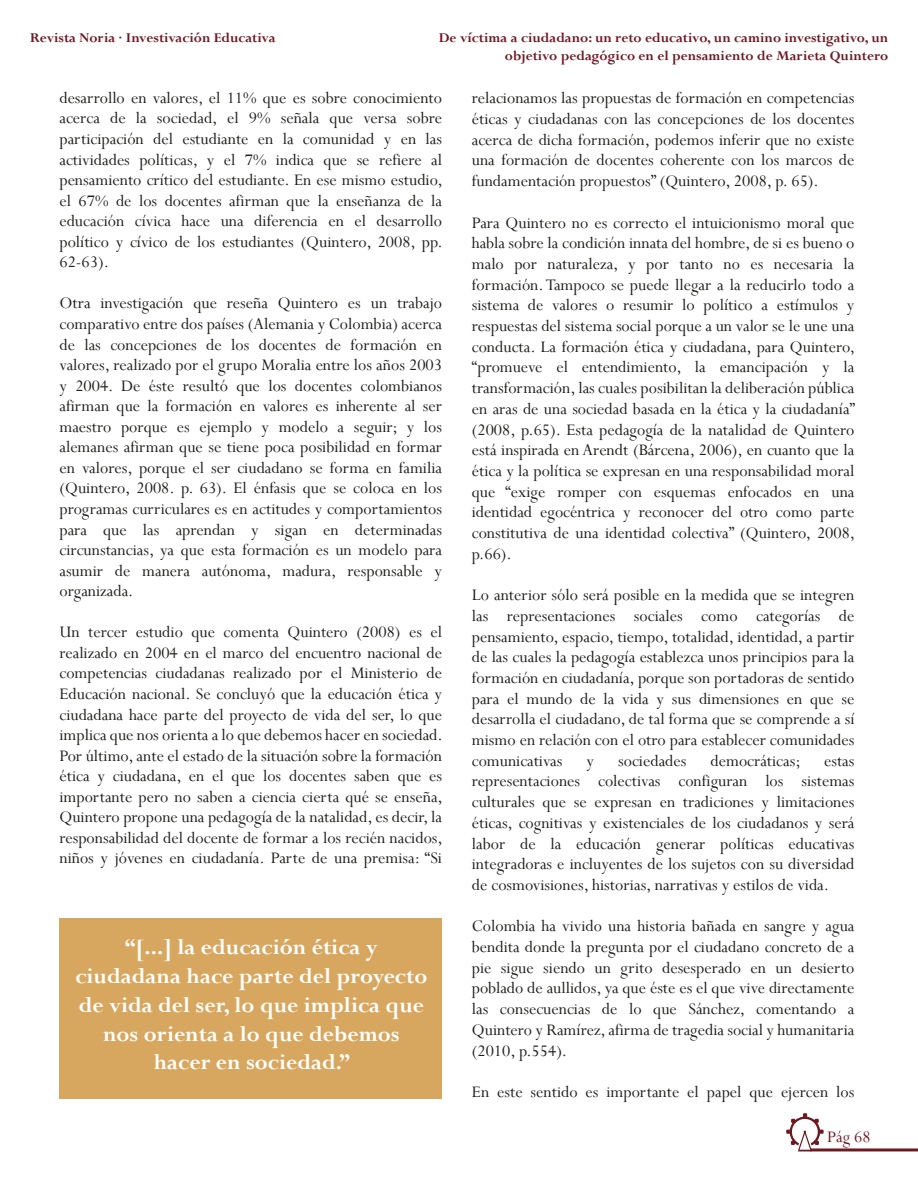
<style>
.page{position:relative;width:918px;height:1188px;background:#fff}
.page>*{position:absolute;margin:0;border:0;box-sizing:border-box;transform-origin:0 0}
.t1{font:700 24px/28.8px "Perpetua";color:#fff;text-align:center}
.t2{font:18px/20.7px "Perpetua";color:#1e1e1c;text-align:justify}
.t3{font:18px "Perpetua";color:#701822}
.t4{font:700 15px/18px "Perpetua";color:#701822;text-align:right}
</style>
<div class="page">
<svg style="left:786px;top:1113px;width:38px;height:38px"></svg>
<hr style="left:810px;top:1148px;width:108px;height:3px;background:#701822">
<div style="left:59px;top:918px;width:383px;height:181px;background:#d8a75f"></div>
<p class="t4" style="left:30px;top:28px;width:247px">Revista Noria · Investivación Educativa</p>
<p class="t4" style="left:439px;top:28px;width:451px">De víctima a ciudadano: un reto educativo, un camino investigativo, un objetivo pedagógico en el pensamiento de Marieta Quintero</p>
<p class="t2" style="left:472px;top:87px;width:384px">relacionamos las propuestas de formación en competencias éticas y ciudadanas con las concepciones de los docentes acerca de dicha formación, podemos inferir que no existe una formación de docentes coherente con los marcos de fundamentación propuestos” (Quintero, 2008, p. 65).</p>
<p class="t2" style="left:472px;top:212px;width:385px">Para Quintero no es correcto el intuicionismo moral que habla sobre la condición innata del hombre, de si es bueno o malo por naturaleza, y por tanto no es necesaria la formación. Tampoco se puede llegar a la reducirlo todo a sistema de valores o resumir lo político a estímulos y respuestas del sistema social porque a un valor se le une una conducta. La formación ética y ciudadana, para Quintero, “promueve el entendimiento, la emancipación y la transformación, las cuales posibilitan la deliberación pública en aras de una sociedad basada en la ética y la ciudadanía” (2008, p.65). Esta pedagogía de la natalidad de Quintero está inspirada en Arendt (Bárcena, 2006), en cuanto que la ética y la política se expresan en una responsabilidad moral que “exige romper con esquemas enfocados en una identidad egocéntrica y reconocer del otro como parte constitutiva de una identidad colectiva” (Quintero, 2008, p.66).</p>
<p class="t2" style="left:472px;top:584px;width:384px">Lo anterior sólo será posible en la medida que se integren las representaciones sociales como categorías de pensamiento, espacio, tiempo, totalidad, identidad, a partir de las cuales la pedagogía establezca unos principios para la formación en ciudadanía, porque son portadoras de sentido para el mundo de la vida y sus dimensiones en que se desarrolla el ciudadano, de tal forma que se comprende a sí mismo en relación con el otro para establecer comunidades comunicativas</p>
<p class="t2" style="left:59px;top:87px;width:385px">desarrollo en valores, el 11% que es sobre conocimiento acerca de la sociedad, el 9% señala que versa sobre participación del estudiante en la comunidad y en las actividades políticas, y el 7% indica que se refiere al pensamiento crítico del estudiante. En ese mismo estudio, el 67% de los docentes afirman que la enseñanza de la educación cívica hace una diferencia en el desarrollo político y cívico de los estudiantes (Quintero, 2008, pp.<br>62-63).</p>
<p class="t2" style="left:59px;top:293px;width:384px">Otra investigación que reseña Quintero es un trabajo comparativo entre dos países (Alemania y Colombia) acerca de las concepciones de los docentes de formación en valores, realizado por el grupo Moralia entre los años 2003 y 2004. De éste resultó que los docentes colombianos afirman que la formación en valores es inherente al ser maestro porque es ejemplo y modelo a seguir; y los alemanes afirman que se tiene poca posibilidad en formar en valores, porque el ser ciudadano se forma en familia (Quintero, 2008. p. 63). El énfasis que se coloca en los programas curriculares es en actitudes y comportamientos para que las aprendan y sigan en determinadas circunstancias, ya que esta formación es un modelo para asumir de manera autónoma, madura, responsable y organizada.</p>
<p class="t2" style="left:59px;top:622px;width:385px">Un tercer estudio que comenta Quintero (2008) es el realizado en 2004 en el marco del encuentro nacional de competencias ciudadanas realizado por el Ministerio de Educación nacional. Se concluyó que la educación ética y ciudadana hace parte del proyecto de vida del ser, lo que implica que nos orienta a lo que debemos hacer en sociedad.<br>Por último, ante el estado de la situación sobre la formación ética y ciudadana, en el que los docentes saben que es importante pero no saben a ciencia cierta qué se enseña, Quintero propone una pedagogía de la natalidad, es decir, la responsabilidad del docente de formar a los recién nacidos, niños y jóvenes en ciudadanía. Parte de una premisa: “Si</p>
<p class="t2" style="left:587px;top:750px;width:9px">y</p>
<p class="t2" style="left:618px;top:750px;width:70px">sociedades</p>
<p class="t2" style="left:711px;top:750px;width:92px">democráticas;</p>
<p class="t2" style="left:472px;top:750px;width:384px;text-indent:352px">estas representaciones colectivas configuran los sistemas culturales que se expresan en tradiciones y limitaciones éticas, cognitivas y existenciales de los ciudadanos y será labor de la educación generar políticas educativas integradoras e incluyentes de los sujetos con su diversidad de cosmovisiones, historias, narrativas y estilos de vida.</p>
<p class="t2" style="left:472px;top:915px;width:384px">Colombia ha vivido una historia bañada en sangre y agua bendita donde la pregunta por el ciudadano concreto de a pie sigue siendo un grito desesperado en un desierto poblado de aullidos, ya que éste es el que vive directamente las consecuencias de lo que Sánchez, comentando a Quintero y Ramírez, afirma de tragedia social y humanitaria (2010, p.554).</p>
<p class="t2" style="left:472px;top:1081px;width:384px">En este sentido es importante el papel que ejercen los</p>
<h1 class="t1" style="left:75px;top:932px;width:354px">“[...] la educación ética y ciudadana hace parte del proyecto de vida del ser, lo que implica que nos orienta a lo que debemos hacer en sociedad.”</h1>
<p class="t3" style="left:827px;top:1126px;width:45px">Pág 68</p>
</div>
